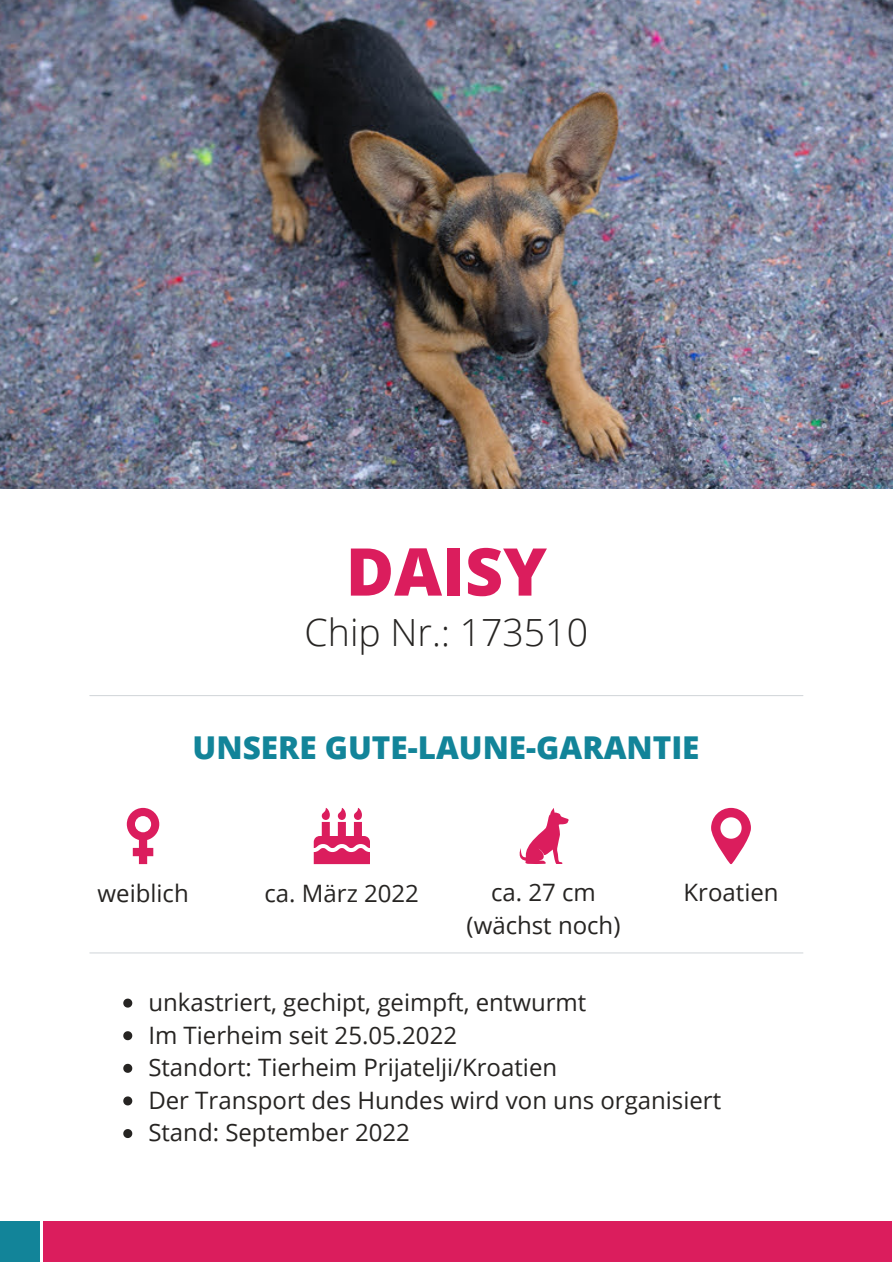
<style>
.page{position:relative;width:893px;height:1264px;background:#fff}
.page>*{position:absolute;margin:0;border:0;box-sizing:border-box;transform-origin:0 0}
.t1{font:800 66px "Open Sans";color:#db1d5d}
.t2{font:300 37.5px "Open Sans";color:#262422}
.t3{font:800 31.5px "Open Sans";color:#128499}
.t4{font:24px/32.5px "Open Sans";color:#262422;text-align:center}
</style>
<div class="page">
<svg style="left:127px;top:807px;width:32px;height:57px"></svg>
<img style="left:0;top:0;width:892px;height:489px">
<div style="left:43px;top:1221px;width:849px;height:41px;background:#db1d5d"></div>
<div style="left:0;top:1221px;width:39px;height:41px;background:#128499"></div>
<hr style="left:90px;top:695px;width:712px;height:1px;background:#d5d9dc">
<svg style="left:314px;top:808px;width:56px;height:56px"></svg>
<svg style="left:519px;top:808px;width:50px;height:56px"></svg>
<svg style="left:711px;top:807px;width:39px;height:57px"></svg>
<hr style="left:90px;top:952px;width:712px;height:1px;background:#d5d9dc">
<svg style="left:123px;top:998px;width:9px;height:9px"></svg>
<svg style="left:123px;top:1031px;width:9px;height:9px"></svg>
<svg style="left:123px;top:1063px;width:9px;height:9px"></svg>
<svg style="left:123px;top:1096px;width:9px;height:9px"></svg>
<svg style="left:123px;top:1129px;width:9px;height:8px"></svg>
<h1 class="t1" style="left:346px;top:525px;width:203px">DAISY</h1>
<h2 class="t2" style="left:304px;top:606px;width:285px">Chip Nr.: 173510</h2>
<h3 class="t3" style="left:193px;top:725px;width:508px">UNSERE GUTE-LAUNE-GARANTIE</h3>
<p class="t4" style="left:98px;top:875px;width:93px">weiblich</p>
<p class="t4" style="left:264px;top:875px;width:156px">ca. März 2022</p>
<p class="t4" style="left:466px;top:875px;width:155px">ca. 27 cm (wächst noch)</p>
<p class="t4" style="left:683px;top:875px;width:96px">Kroatien</p>
<p class="t4" style="left:148px;top:985px;width:574px;text-align:left">unkastriert, gechipt, geimpft, entwurmt<br>Im Tierheim seit 25.05.2022<br>Standort: Tierheim Prijatelji/Kroatien<br>Der Transport des Hundes wird von uns organisiert Stand: September 2022</p>
</div>
